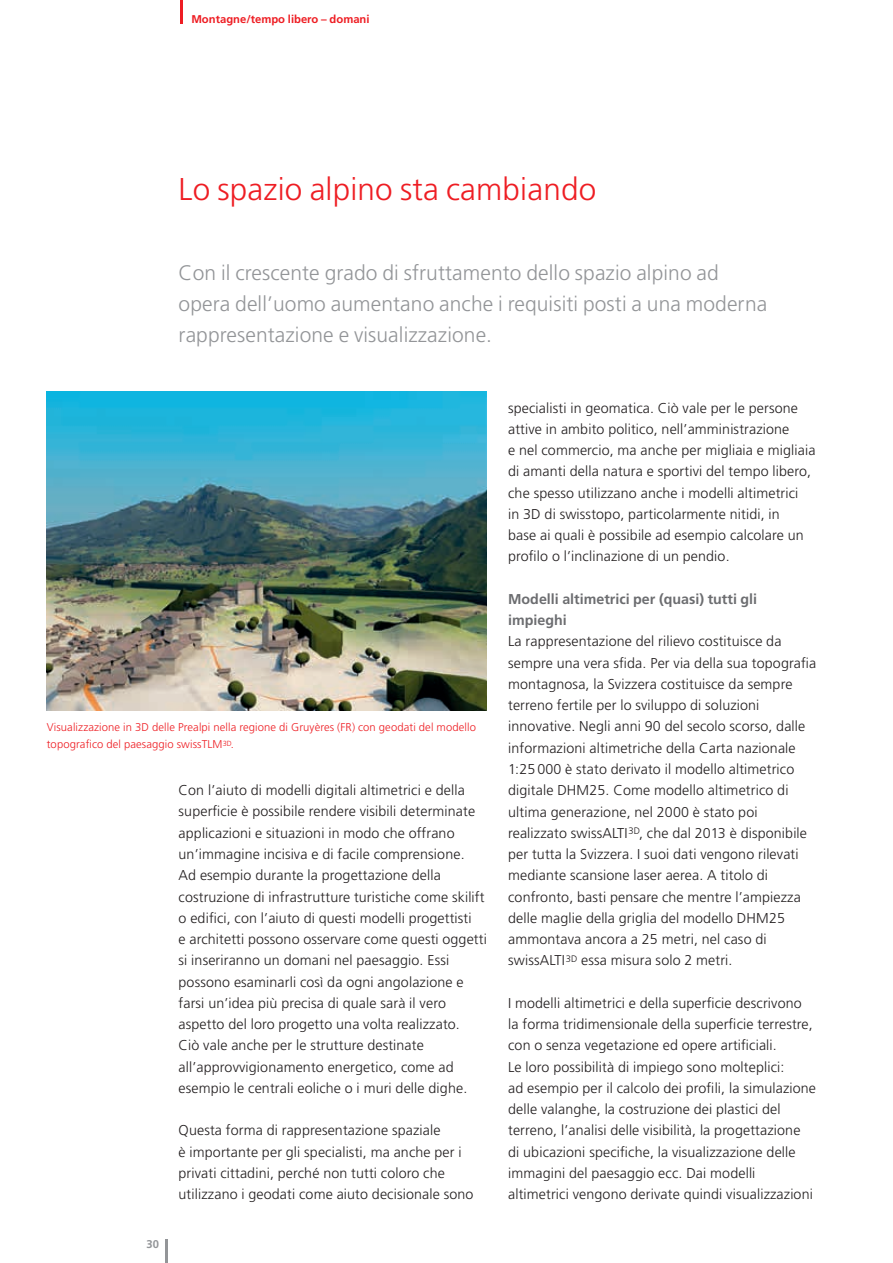
<style>
.page{position:relative;width:893px;height:1263px;background:#fff}
.page>*{position:absolute;margin:0;border:0;box-sizing:border-box;transform-origin:0 0}
.t1{font:300 31.5px "Frutiger";letter-spacing:.005em;color:#ee1d23}
.t2{font:300 21px/30.9px "Frutiger";letter-spacing:.005em;color:#939598}
.t3{font:300 14.25px/21.3px "Frutiger";letter-spacing:.01em;color:#231f20}
.t4{font:700 14.25px/21.3px "Frutiger";color:#6c6d70}
.t5{font:300 11.25px/17px "Frutiger";letter-spacing:.01em;color:#ee1d23}
.t6{font:700 11.25px "Frutiger";color:#ee1d23}
.t7{font:700 11.25px "Frutiger";color:#939598}
</style>
<div class="page">
<hr style="left:165px;top:1239px;width:3px;height:24px;background:#939598">
<hr style="left:181px;top:0;width:2px;height:23px;background:#ee1d23">
<img style="left:47px;top:391px;width:440px;height:319px">
<p class="t6" style="left:191px;top:13px;width:180px">Montagne/tempo libero – domani</p>
<h1 class="t1" style="left:179px;top:171px;width:419px">Lo spazio alpino sta cambiando</h1>
<h2 class="t2" style="left:179px;top:257px;width:590px">Con il crescente grado di sfruttamento dello spazio alpino ad opera dell’uomo aumentano anche i requisiti posti a una moderna rappresentazione e visualizzazione.</h2>
<p class="t5" style="left:47px;top:719px;width:431px">Visualizzazione in 3D delle Prealpi nella regione di Gruyères (FR) con geodati del modello topografico del paesaggio swissTLM<sup>3D</sup>.</p>
<p class="t7" style="left:147px;top:1237px;width:14px">30</p>
<p class="t3" style="left:179px;top:780px;width:310px">Con l’aiuto di modelli digitali altimetrici e della superficie è possibile rendere visibili determinate applicazioni e situazioni in modo che offrano un’immagine incisiva e di facile comprensione.<br>Ad esempio durante la progettazione della costruzione di infrastrutture turistiche come skilift o edifici, con l’aiuto di questi modelli progettisti<br>e architetti possono osservare come questi oggetti si inseriranno un domani nel paesaggio. Essi possono esaminarli così da ogni angolazione e farsi un’idea più precisa di quale sarà il vero aspetto del loro progetto una volta realizzato.<br>Ciò vale anche per le strutture destinate all’approvvigionamento energetico, come ad esempio le centrali eoliche o i muri delle dighe.</p>
<p class="t3" style="left:179px;top:1120px;width:296px">Questa forma di rappresentazione spaziale<br>è importante per gli specialisti, ma anche per i privati cittadini, perché non tutti coloro che utilizzano i geodati come aiuto decisionale sono</p>
<p class="t3" style="left:508px;top:397px;width:309px">specialisti in geomatica. Ciò vale per le persone attive in ambito politico, nell’amministrazione<br>e nel commercio, ma anche per migliaia e migliaia di amanti della natura e sportivi del tempo libero, che spesso utilizzano anche i modelli altimetrici<br>in 3D di swisstopo, particolarmente nitidi, in<br>base ai quali è possibile ad esempio calcolare un profilo o l’inclinazione di un pendio.</p>
<h3 class="t4" style="left:508px;top:588px;width:251px">Modelli altimetrici per (quasi) tutti gli impieghi</h3>
<p class="t3" style="left:508px;top:631px;width:310px">La rappresentazione del rilievo costituisce da sempre una vera sfida. Per via della sua topografia montagnosa, la Svizzera costituisce da sempre terreno fertile per lo sviluppo di soluzioni innovative. Negli anni 90 del secolo scorso, dalle informazioni altimetriche della Carta nazionale 1:25 000 è stato derivato il modello altimetrico digitale DHM25. Come modello altimetrico di ultima generazione, nel 2000 è stato poi realizzato swissALTI<sup>3D</sup>, che dal 2013 è disponibile per tutta la Svizzera. I suoi dati vengono rilevati mediante scansione laser aerea. A titolo di confronto, basti pensare che mentre l’ampiezza delle maglie della griglia del modello DHM25 ammontava ancora a 25 metri, nel caso di swissALTI<sup>3D</sup> essa misura solo 2 metri.</p>
<p class="t3" style="left:508px;top:992px;width:309px">I modelli altimetrici e della superficie descrivono<br>la forma tridimensionale della superficie terrestre, con o senza vegetazione ed opere artificiali.<br>Le loro possibilità di impiego sono molteplici:<br>ad esempio per il calcolo dei profili, la simulazione delle valanghe, la costruzione dei plastici del terreno, l’analisi delle visibilità, la progettazione<br>di ubicazioni specifiche, la visualizzazione delle immagini del paesaggio ecc. Dai modelli altimetrici vengono derivate quindi visualizzazioni</p>
</div>
